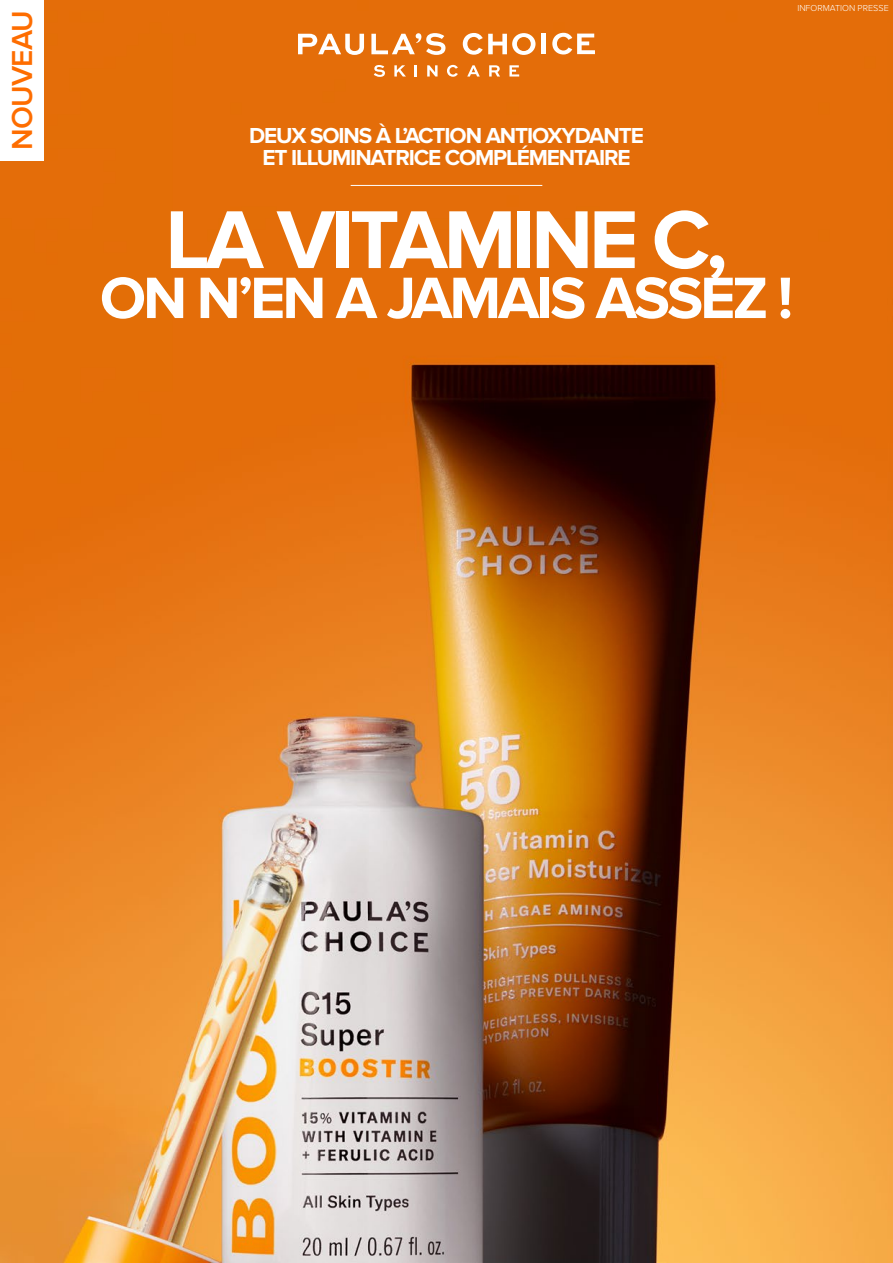
<style>
.page{position:relative;width:893px;height:1263px;background:#fff}
.page>*{position:absolute;margin:0;border:0;box-sizing:border-box;transform-origin:0 0}
.t1{font:700 85.05px "Proxima Nova";letter-spacing:-.05em;color:#fff}
.t2{font:700 60.45px "Proxima Nova";letter-spacing:-.05em;color:#fff}
.t3{font:600 30px "Proxima Nova";letter-spacing:-.025em;color:#fe6d00}
.t4{font:700 22.5px/22.5px "Proxima Nova";letter-spacing:-.05em;color:#fff;text-align:center}
.t5{font:300 9px "Proxima Nova";color:#fff}
</style>
<div class="page">
<img style="left:0;top:0;width:893px;height:1263px">
<div style="left:0;top:0;width:44px;height:160px;background:#fff"></div>
<hr style="left:351px;top:185px;width:191px;height:1px;background:#fff">
<svg style="left:298px;top:34px;width:66px;height:21px"></svg>
<hr style="left:542px;top:34px;width:4px;height:20px;background:#fff">
<svg style="left:552px;top:33px;width:43px;height:22px"></svg>
<svg style="left:371px;top:33px;width:74px;height:22px"></svg>
<svg style="left:463px;top:33px;width:72px;height:22px"></svg>
<svg style="left:374px;top:65px;width:11px;height:12px"></svg>
<svg style="left:394px;top:65px;width:12px;height:12px"></svg>
<svg style="left:415px;top:65px;width:2px;height:12px"></svg>
<svg style="left:427px;top:65px;width:11px;height:12px"></svg>
<svg style="left:447px;top:65px;width:11px;height:12px"></svg>
<svg style="left:467px;top:65px;width:13px;height:12px"></svg>
<svg style="left:489px;top:65px;width:11px;height:12px"></svg>
<svg style="left:509px;top:65px;width:10px;height:12px"></svg>
<p class="t3" style="left:9px;top:150px;width:142px;rotate:-90deg">NOUVEAU</p>
<p class="t4" style="left:249px;top:125px;width:396px">DEUX SOINS À L’ACTION ANTIOXYDANTE<br>ET ILLUMINATRICE COMPLÉMENTAIRE</p>
<p class="t5" style="left:797px;top:4px;width:93px">INFORMATION PRESSE</p>
<p class="t1" style="left:165px;top:191px;width:564px">LA VITAMINE C,</p>
<p class="t2" style="left:100px;top:263px;width:695px">ON N’EN A JAMAIS ASSEZ !</p>
</div>
